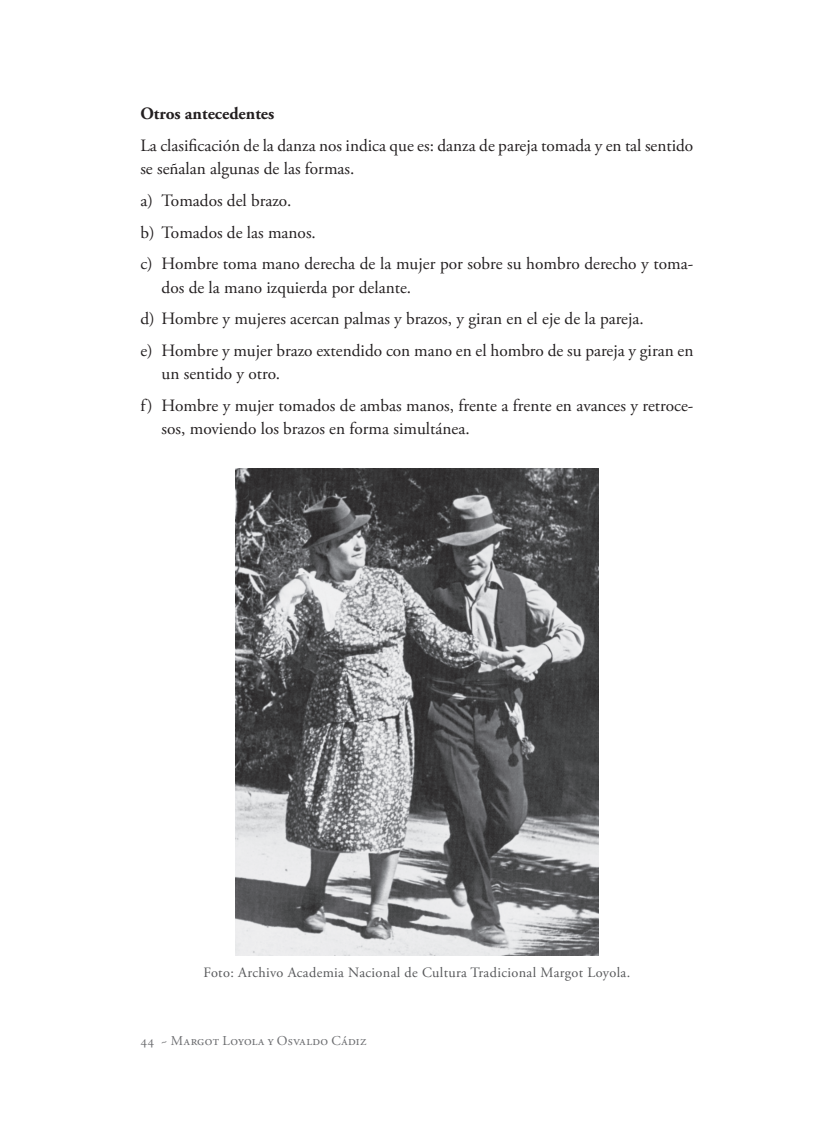
<style>
.page{position:relative;width:821px;height:1132px;background:#fff}
.page>*{position:absolute;margin:0;border:0;box-sizing:border-box;transform-origin:0 0}
.t1{font:17.25px/31.8px "Adobe Garamond Pro";color:#231f20}
.t2{font:700 17.25px "Adobe Garamond Pro";color:#231f20}
.t3{font:14.25px "Adobe Garamond Pro";letter-spacing:.015em;color:#57585a}
.t4{font:13.5px "Adobe Garamond Pro";letter-spacing:.03em;color:#6c6d70}
</style>
<div class="page">
<img style="left:235px;top:468px;width:363px;height:487px">
<p class="t2" style="left:140px;top:103px;width:135px">Otros antecedentes</p>
<p class="t1" style="left:140px;top:134px;width:554px;line-height:23.2px">La clasificación de la danza nos indica que es: danza de pareja tomada y en tal sentido se señalan algunas de las formas.</p>
<p class="t1" style="left:140px;top:185px;width:554px">a) Tomados del brazo.<br>b) Tomados de las manos.<br>c) Hombre toma mano derecha de la mujer por sobre su hombro derecho y toma-</p>
<p class="t1" style="left:140px;top:272px;width:554px;text-indent:21px">dos de la mano izquierda por delante.<br>d) Hombre y mujeres acercan palmas y brazos, y giran en el eje de la pareja.<br>e) Hombre y mujer brazo extendido con mano en el hombro de su pareja y giran en</p>
<p class="t1" style="left:140px;top:358px;width:554px;text-indent:21px">un sentido y otro.<br>f) Hombre y mujer tomados de ambas manos, frente a frente en avances y retroce-</p>
<p class="t1" style="left:162px;top:413px;width:309px">sos, moviendo los brazos en forma simultánea.</p>
<p class="t3" style="left:203px;top:963px;width:428px">Foto: Archivo Academia Nacional de Cultura Tradicional Margot Loyola.</p>
<p class="t4" style="left:140px;top:1032px;width:227px">44 ~ Margot Loyola y Osvaldo Cádiz</p>
</div>
